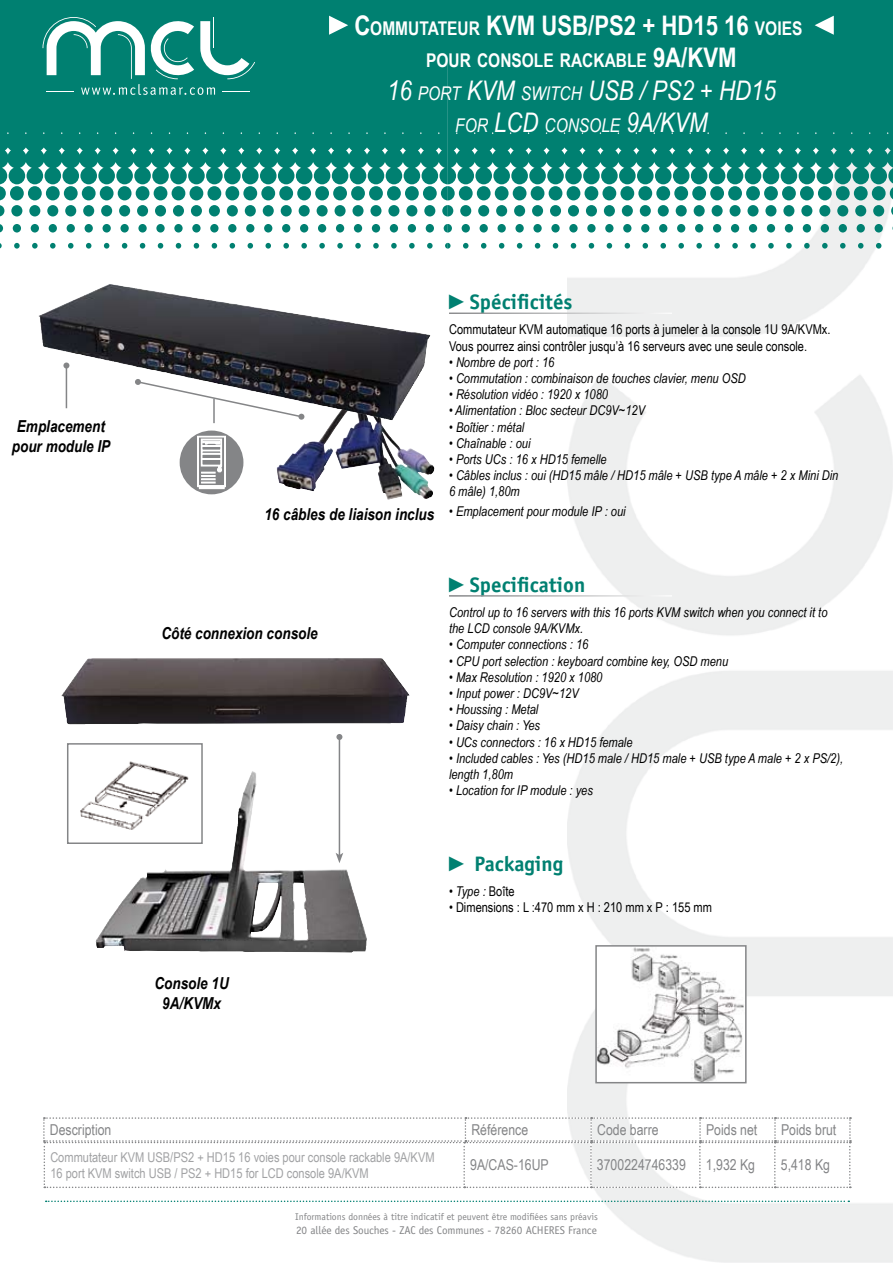
<style>
.page{position:relative;width:893px;height:1263px;background:#fff}
.page>*{position:absolute;margin:0;border:0;box-sizing:border-box;transform-origin:0 0}
.t1{font:700 27px "Arial Narrow";color:#fff}
.t2{font:italic 27px "Arial Narrow";color:#fff}
.t3{font:700 21px "Officina Sans Std";color:#008071}
.t4{font:700 18.9px "Arial Narrow";color:#fff}
.t5{font:italic 18.9px "Arial Narrow";color:#fff}
.t6{font:italic 700 16.5px/19.8px "Arial Narrow";color:#000;text-align:center}
.t7{font:15px "Arial Narrow";color:#848587}
.t8{font:italic 13.5px/16.2px "Arial Narrow";color:#000}
.t9{font:13.5px/16.2px "Arial Narrow";color:#000}
.t10{font:13.5px/16.2px "Arial Narrow";color:#a1a2a4}
.t11{font:11.25px "Officina Sans Std";letter-spacing:-.005em;color:#848587}
.t12{font:9.75px "Officina Sans Std";color:#848587}
.s1{font-size:18.9px}
.s2{font-size:27px}
.s3{font-family:"Arial Narrow"}
.s4{font-style:normal}
</style>
<div class="page">
<img style="left:568px;top:249px;width:325px;height:1014px">
<svg style="left:0;top:58px;width:448px;height:191px;fill:#008071"></svg>
<svg style="left:448px;top:58px;width:445px;height:191px;fill:#008071"></svg>
<div style="left:0;top:0;width:893px;height:58px;background:#008071"></div>
<svg style="left:43px;top:17px;width:212px;height:78px"></svg>
<hr style="left:449px;top:313px;width:223px;height:1px;background:#fff">
<hr style="left:449px;top:596px;width:223px;height:1px;background:#fff">
<svg style="left:46px;top:1200px;width:803px;height:2px"></svg>
<svg style="left:43px;top:1117px;width:808px;height:71px"></svg>
<svg style="left:329px;top:16px;width:19px;height:19px"></svg>
<svg style="left:815px;top:16px;width:19px;height:19px"></svg>
<img style="left:61px;top:658px;width:349px;height:67px">
<img style="left:338px;top:460px;width:95px;height:40px">
<img style="left:38px;top:284px;width:354px;height:136px">
<hr style="left:66px;top:365px;width:1px;height:43px;background:#848587">
<svg style="left:63px;top:362px;width:6px;height:6px"></svg>
<svg style="left:135px;top:379px;width:169px;height:41px"></svg>
<div style="left:180px;top:431px;width:63px;height:63px;background:#848587;border-radius:50%"></div>
<svg style="left:197px;top:435px;width:29px;height:55px"></svg>
<img style="left:80px;top:761px;width:88px;height:60px">
<div style="left:67px;top:743px;width:136px;height:101px;border:2px solid #848587"></div>
<img style="left:598px;top:948px;width:146px;height:132px">
<div style="left:595px;top:945px;width:152px;height:138px;border:2px solid #848587"></div>
<img style="left:95px;top:771px;width:271px;height:182px">
<hr style="left:339px;top:737px;width:1px;height:118px;background:#848587">
<svg style="left:336px;top:734px;width:6px;height:6px"></svg>
<svg style="left:336px;top:853px;width:7px;height:10px"></svg>
<hr style="left:213px;top:399px;width:2px;height:24px;background:#848587">
<h1 class="t1" style="left:354px;top:5px;width:448px">C<span class="s1">OMMUTATEUR</span> KVM USB/PS2 + HD15 16 <span class="s1">VOIES</span></h1>
<h3 class="t4" style="left:426px;top:46px;width:309px">POUR CONSOLE RACKABLE <span class="s2">9A/KVM</span></h3>
<h1 class="t2" style="left:387px;top:71px;width:390px">16 <span class="s1">port</span> KVM <span class="s1">switch</span> USB / PS2 + HD15</h1>
<h3 class="t5" style="left:455px;top:112px;width:254px">for <span class="s2">LCD</span> console <span class="s2">9A/KVM</span></h3>
<p class="t6" style="left:12px;top:416px;width:100px">Emplacement pour module IP</p>
<p class="t6" style="left:264px;top:504px;width:171px">16 câbles de liaison inclus</p>
<h2 class="t3" style="left:449px;top:289px;width:125px"><span class="s3">►</span>Spécificités</h2>
<p class="t9" style="left:449px;top:321px;width:383px">Commutateur KVM automatique 16 ports à jumeler à la console 1U 9A/KVMx.<br>Vous pourrez ainsi contrôler jusqu’à 16 serveurs avec une seule console.</p>
<p class="t8" style="left:449px;top:354px;width:107px">• Nombre de port : 16</p>
<p class="t8" style="left:449px;top:370px;width:298px">• Commutation : combinaison de touches clavier, menu OSD</p>
<p class="t8" style="left:449px;top:386px;width:160px">• Résolution vidéo : 1920 x 1080</p>
<p class="t8" style="left:449px;top:402px;width:198px">• Alimentation : Bloc secteur DC9V~12V</p>
<p class="t8" style="left:449px;top:418px;width:77px">• Boîtier : métal</p>
<p class="t8" style="left:449px;top:435px;width:83px">• Chaînable : oui</p>
<p class="t8" style="left:449px;top:451px;width:159px">• Ports UCs : 16 x HD15 femelle</p>
<p class="t8" style="left:449px;top:467px;width:391px">• Câbles inclus : oui (HD15 mâle / HD15 mâle + USB type A mâle + 2 x Mini Din<br>6 mâle) 1,80m</p>
<p class="t8" style="left:449px;top:503px;width:178px">• Emplacement pour module IP : oui</p>
<p class="t6" style="left:161px;top:623px;width:158px">Côté connexion console</p>
<h2 class="t3" style="left:449px;top:571px;width:138px"><span class="s3">►</span>Specification</h2>
<p class="t8" style="left:449px;top:604px;width:380px">Control up to 16 servers with this 16 ports KVM switch when you connect it to the LCD console 9A/KVMx.</p>
<p class="t8" style="left:449px;top:636px;width:141px">• Computer connections : 16</p>
<p class="t8" style="left:449px;top:652px;width:281px">• CPU port selection : keyboard combine key, OSD menu</p>
<p class="t8" style="left:449px;top:669px;width:155px">• Max Resolution : 1920 x 1080</p>
<p class="t8" style="left:449px;top:685px;width:131px">• Input power : DC9V~12V</p>
<p class="t8" style="left:449px;top:701px;width:91px">• Houssing : Metal</p>
<p class="t8" style="left:449px;top:717px;width:93px">• Daisy chain : Yes</p>
<p class="t8" style="left:449px;top:733px;width:185px">• UCs connectors : 16 x HD15 female</p>
<p class="t8" style="left:449px;top:750px;width:396px">• Included cables : Yes (HD15 male / HD15 male + USB type A male + 2 x PS/2), length 1,80m</p>
<p class="t8" style="left:449px;top:782px;width:145px">• Location for IP module : yes</p>
<h2 class="t3" style="left:449px;top:850px;width:116px"><span class="s3">►</span> Packaging</h2>
<p class="t8" style="left:449px;top:883px;width:67px">• Type : <span class="s4">Boîte</span></p>
<p class="t9" style="left:449px;top:899px;width:264px">• Dimensions : L :470 mm x H : 210 mm x P : 155 mm</p>
<p class="t6" style="left:154px;top:972px;width:76px">Console 1U<br>9A/KVMx</p>
<p class="t7" style="left:50px;top:1119px;width:63px">Description</p>
<p class="t7" style="left:471px;top:1119px;width:58px">Référence</p>
<p class="t7" style="left:597px;top:1119px;width:63px">Code barre</p>
<p class="t7" style="left:706px;top:1119px;width:53px">Poids net</p>
<p class="t7" style="left:781px;top:1119px;width:57px">Poids brut</p>
<p class="t10" style="left:50px;top:1148px;width:386px">Commutateur KVM USB/PS2 + HD15 16 voies pour console rackable 9A/KVM<br>16 port KVM switch USB / PS2 + HD15 for LCD console 9A/KVM</p>
<p class="t7" style="left:470px;top:1154px;width:80px">9A/CAS-16UP</p>
<p class="t7" style="left:597px;top:1154px;width:90px">3700224746339</p>
<p class="t7" style="left:706px;top:1154px;width:51px">1,932 Kg</p>
<p class="t7" style="left:781px;top:1154px;width:51px">5,418 Kg</p>
<p class="t12" style="left:295px;top:1211px;width:304px">Informations données à titre indicatif et peuvent être modifiées sans préavis</p>
<p class="t11" style="left:296px;top:1223px;width:302px">20 allée des Souches - ZAC des Communes - 78260 ACHERES France</p>
</div>
